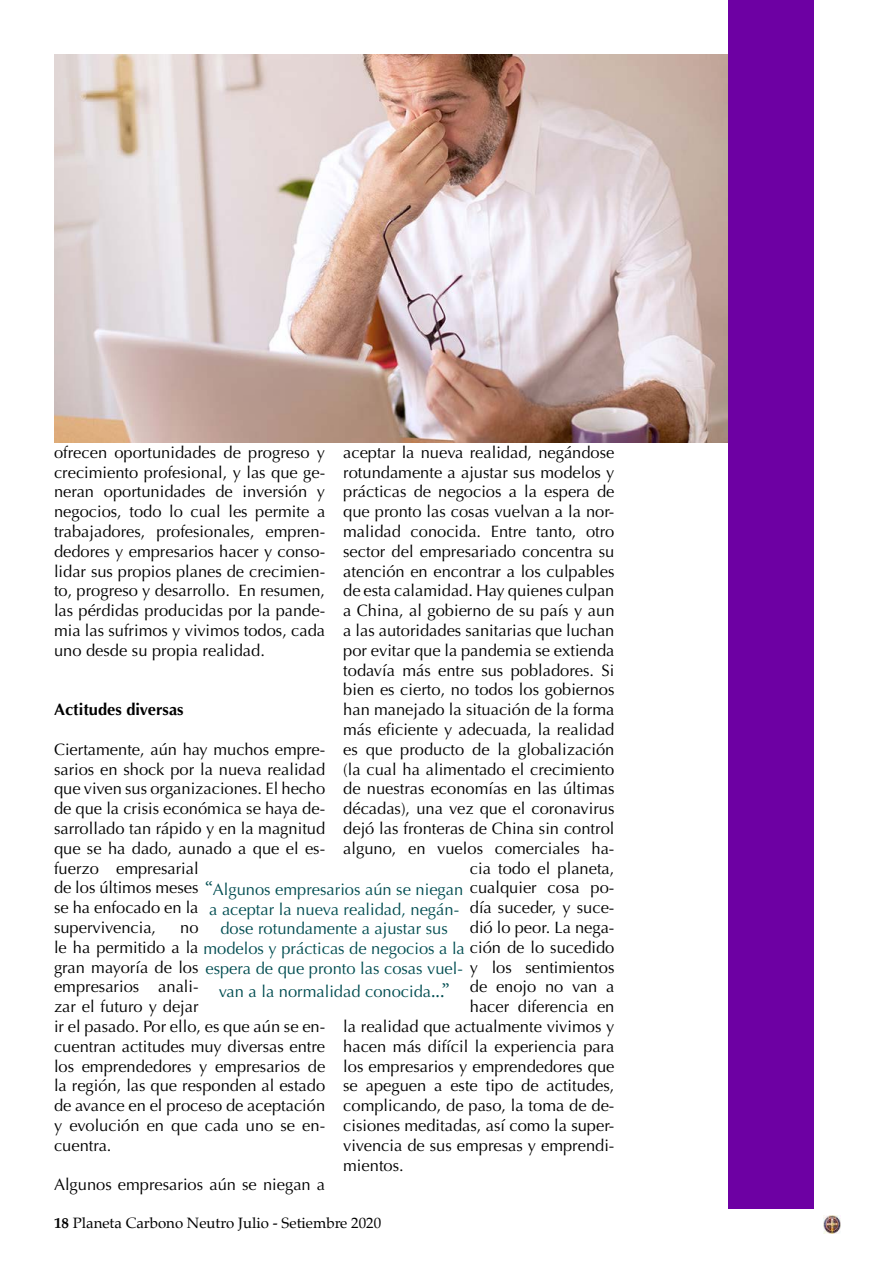
<style>
.page{position:relative;width:893px;height:1263px;background:#fff}
.page>*{position:absolute;margin:0;border:0;box-sizing:border-box;transform-origin:0 0}
.t1{font:16.5px/19.8px "Optima";color:#000}
.t2{font:16.5px/19.8px "Optima";color:#004d51;text-align:center}
.t3{font:700 16.5px "Optima";color:#000}
.t4{font:15px "Palatino";color:#000}
.s1{font-family:"Minion Pro";font-size:19.5px;color:#004d51}
.s2{color:#004d51}
.s3{font-family:"Minion Pro";font-size:19.5px}
.s4{font-weight:700}
</style>
<div class="page">
<img style="left:823px;top:1215px;width:18px;height:18px">
<img style="left:54px;top:54px;width:674px;height:388px">
<div style="left:728px;top:0;width:86px;height:1209px;background:#6d00a3"></div>
<p class="t1" style="left:54px;top:442px;width:273px;text-align:justify">ofrecen oportunidades de progreso y crecimiento profesional, y las que ge&shy;neran oportunidades de inversión y negocios, todo lo cual les permite a trabajadores, profesionales, empren&shy;dedores y empresarios hacer y conso&shy;lidar sus propios planes de crecimien&shy;to, progreso y desarrollo. En resumen, las pérdidas producidas por la pande&shy;mia las sufrimos y vivimos todos, cada uno desde su propia realidad.</p>
<p class="t1" style="left:343px;top:442px;width:273px;text-align:right">aceptar la nueva realidad, negándose rotundamente a ajustar sus modelos y prácticas de negocios a la espera de que pronto las cosas vuelvan a la nor&shy;malidad conocida. Entre tanto, otro sector del empresariado concentra su atención en encontrar a los culpables de esta calamidad. Hay quienes culpan a China, al gobierno de su país y aun a las autoridades sanitarias que luchan por evitar que la pandemia se extienda todavía más entre sus pobladores. Si bien es cierto, no todos los gobiernos han manejado la situación de la forma más eficiente y adecuada, la realidad es que producto de la globalización (la cual ha alimentado el crecimiento de nuestras economías en las últimas décadas), una vez que el coronavirus dejó las fronteras de China sin control alguno, en vuelos comerciales ha&shy;cia todo el planeta,</p>
<p class="t1" style="left:470px;top:898px;width:146px">día suceder, y suce&shy;dió lo peor. La nega-</p>
<p class="t3" style="left:54px;top:700px;width:131px">Actitudes diversas</p>
<p class="t1" style="left:54px;top:739px;width:562px">Ciertamente, aún hay muchos empre-<br>sarios en shock por la nueva realidad<br>que viven sus organizaciones. El hecho<br>de que la crisis económica se haya de-<br>sarrollado tan rápido y en la magnitud<br>que se ha dado, aunado a que el es-<br>fuerzo empresarial<br>de los últimos meses <span class="s1">“</span><span class="s2">Algunos empresarios aún se niegan</span> cualquier cosa po&shy;se ha enfocado en la<br>supervivencia,</p>
<p class="t2" style="left:209px;top:899px;width:251px">a aceptar la nueva realidad, negán&shy;dose rotundamente a ajustar sus</p>
<p class="t1" style="left:54px;top:918px;width:562px;text-indent:126px">no<br>le ha permitido a la <span class="s2">modelos y prácticas de negocios a la</span> ción de lo sucedido gran mayoría de los <span class="s2">espera de que pronto las cosas vuel-</span> y los sentimientos empresarios anali-<br>zar el futuro y dejar<br>ir el pasado. Por ello, es que aún se en-<br>cuentran actitudes muy diversas entre<br>los emprendedores y empresarios de<br>la región, las que responden al estado<br>de avance en el proceso de aceptación<br>y evolución en que cada uno se en-<br>cuentra.</p>
<p class="t1" style="left:54px;top:1175px;width:273px">Algunos empresarios aún se niegan a</p>
<p class="t1" style="left:470px;top:977px;width:146px">de enojo no van a</p>
<p class="t1" style="left:470px;top:997px;width:146px">hacer diferencia en</p>
<p class="t1" style="left:343px;top:1017px;width:273px">la realidad que actualmente vivimos y</p>
<p class="t1" style="left:343px;top:1036px;width:273px">hacen más difícil la experiencia para</p>
<p class="t1" style="left:343px;top:1056px;width:273px">los empresarios y emprendedores que</p>
<p class="t1" style="left:343px;top:1076px;width:273px">se apeguen a este tipo de actitudes,</p>
<p class="t1" style="left:343px;top:1096px;width:273px">complicando, de paso, la toma de de-</p>
<p class="t1" style="left:343px;top:1116px;width:273px">cisiones meditadas, así como la super-</p>
<p class="t1" style="left:343px;top:1135px;width:273px">vivencia de sus empresas y emprendi-</p>
<p class="t1" style="left:343px;top:1155px;width:62px">mientos.</p>
<p class="t2" style="left:219px;top:982px;width:232px">van a la normalidad conocida<span class="s3">...”</span></p>
<p class="t4" style="left:54px;top:1210px;width:329px"><span class="s4">18</span> Planeta Carbono Neutro Julio - Setiembre 2020</p>
</div>
